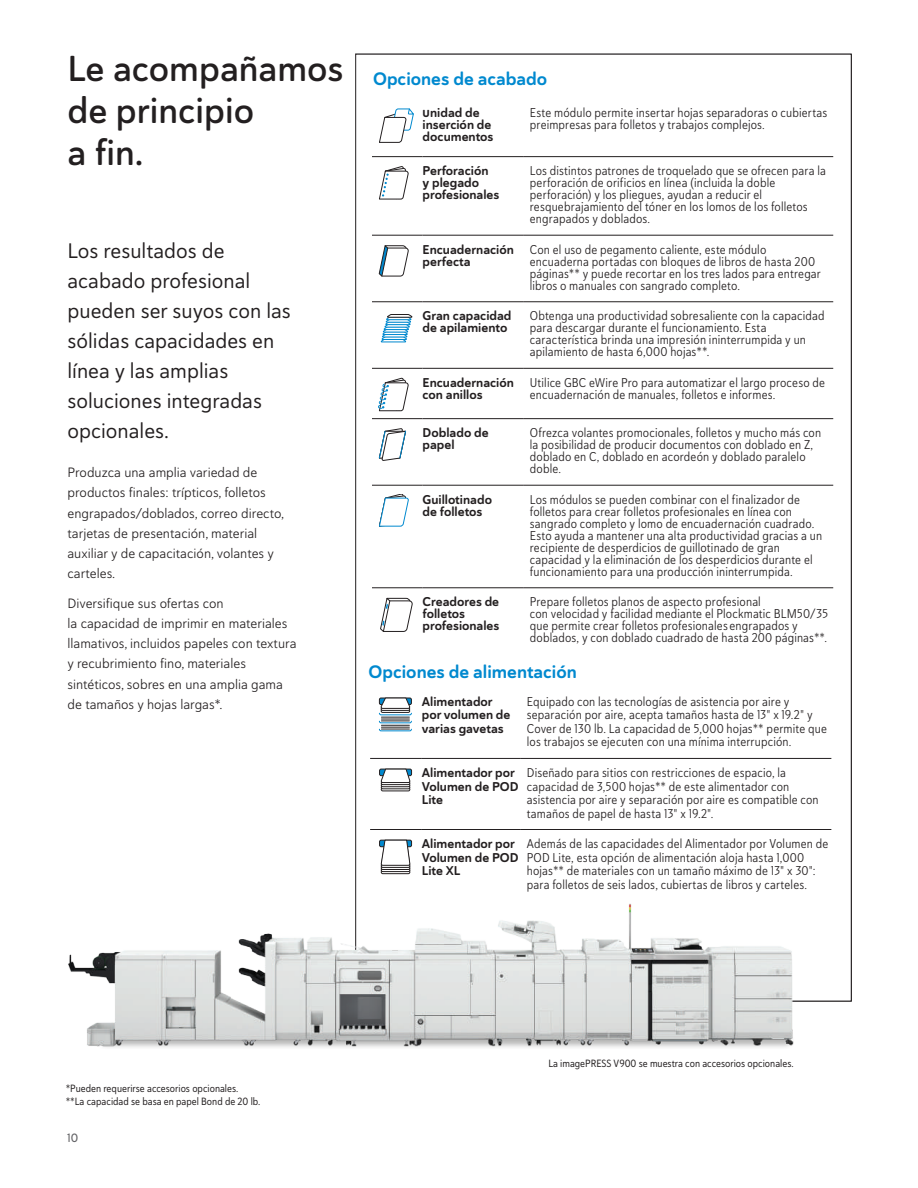
<style>
.page{position:relative;width:918px;height:1188px;background:#fff}
.page>*{position:absolute;margin:0;border:0;box-sizing:border-box;transform-origin:0 0}
.t1{font:36px/42px "Haboro Soft Nor Dem";color:#231f20}
.t2{font:21px/30px "Haboro Soft Nor Reg";color:#231f20}
.t3{font:18px "Haboro Soft Nor Bol";color:#0089cf}
.t4{font:13.5px/20.2px "Haboro Soft Nor Boo";color:#231f20}
.t5{font:12.75px/12px "Haboro Soft Con Boo";letter-spacing:.01em;color:#231f20}
.t6{font:12.75px/12px "Haboro Soft Nor Bol";color:#231f20}
.t7{font:12px "Haboro Soft Nor Med";color:#636366}
.t8{font:10.5px/13.5px "Haboro Soft Con Reg";color:#231f20}
.s1{font-family:"Haboro Soft Con Lig"}
</style>
<div class="page">
<img style="left:68px;top:885px;width:739px;height:163px">
<hr style="left:372px;top:156px;width:51px;height:1px;background:#231f20">
<hr style="left:423px;top:156px;width:101px;height:1px;background:#231f20">
<hr style="left:524px;top:156px;width:309px;height:1px;background:#231f20">
<hr style="left:372px;top:235px;width:51px;height:1px;background:#231f20">
<hr style="left:423px;top:235px;width:101px;height:1px;background:#231f20">
<hr style="left:524px;top:235px;width:309px;height:1px;background:#231f20">
<hr style="left:372px;top:302px;width:51px;height:1px;background:#231f20">
<hr style="left:423px;top:302px;width:101px;height:1px;background:#231f20">
<hr style="left:524px;top:302px;width:309px;height:1px;background:#231f20">
<hr style="left:372px;top:368px;width:51px;height:1px;background:#231f20">
<hr style="left:423px;top:368px;width:101px;height:1px;background:#231f20">
<hr style="left:524px;top:368px;width:309px;height:1px;background:#231f20">
<hr style="left:372px;top:418px;width:51px;height:1px;background:#231f20">
<hr style="left:423px;top:418px;width:101px;height:1px;background:#231f20">
<hr style="left:524px;top:418px;width:309px;height:1px;background:#231f20">
<hr style="left:372px;top:485px;width:51px;height:1px;background:#231f20">
<hr style="left:423px;top:485px;width:101px;height:1px;background:#231f20">
<hr style="left:524px;top:485px;width:309px;height:1px;background:#231f20">
<hr style="left:372px;top:588px;width:51px;height:1px;background:#231f20">
<hr style="left:423px;top:588px;width:101px;height:1px;background:#231f20">
<hr style="left:524px;top:588px;width:309px;height:1px;background:#231f20">
<svg style="left:379px;top:108px;width:35px;height:35px"></svg>
<svg style="left:379px;top:166px;width:29px;height:34px"></svg>
<svg style="left:379px;top:245px;width:30px;height:32px"></svg>
<svg style="left:380px;top:314px;width:33px;height:29px"></svg>
<svg style="left:378px;top:377px;width:30px;height:34px"></svg>
<svg style="left:379px;top:428px;width:27px;height:33px"></svg>
<svg style="left:379px;top:494px;width:30px;height:33px"></svg>
<svg style="left:380px;top:597px;width:33px;height:35px"></svg>
<hr style="left:370px;top:758px;width:52px;height:1px;background:#231f20">
<hr style="left:422px;top:758px;width:99px;height:1px;background:#231f20">
<hr style="left:521px;top:758px;width:310px;height:1px;background:#231f20">
<hr style="left:370px;top:829px;width:52px;height:1px;background:#231f20">
<hr style="left:422px;top:829px;width:99px;height:1px;background:#231f20">
<hr style="left:521px;top:829px;width:310px;height:1px;background:#231f20">
<svg style="left:378px;top:697px;width:34px;height:35px"></svg>
<div style="left:379px;top:769px;width:33px;height:7px;border:1px solid #231f20;border-radius:2px"></div>
<svg style="left:381px;top:768px;width:29px;height:24px"></svg>
<div style="left:379px;top:840px;width:33px;height:7px;border:1px solid #231f20;border-radius:2px"></div>
<svg style="left:381px;top:839px;width:29px;height:35px"></svg>
<h1 class="t1" style="left:68px;top:47px;width:278px">Le acompañamos de principio<br>a fin.</h1>
<h2 class="t2" style="left:68px;top:235px;width:225px">Los resultados de acabado profesional pueden ser suyos con las sólidas capacidades en línea y las amplias soluciones integradas opcionales.</h2>
<p class="t4" style="left:68px;top:462px;width:218px">Produzca una amplia variedad de productos finales: trípticos, folletos engrapados/doblados, correo directo, tarjetas de presentación, material auxiliar y de capacitación, volantes y carteles.</p>
<p class="t4" style="left:68px;top:593px;width:231px">Diversifique sus ofertas con<br>la capacidad de imprimir en materiales llamativos, incluidos papeles con textura y recubrimiento fino, materiales sintéticos, sobres en una amplia gama de tamaños y hojas largas*.</p>
<h3 class="t3" style="left:373px;top:67px;width:176px">Opciones de acabado</h3>
<p class="t6" style="left:423px;top:107px;width:72px">Unidad de inserción de documentos</p>
<p class="t5" style="left:530px;top:107px;width:299px">Este módulo permite insertar hojas separadoras o cubiertas preimpresas para folletos y trabajos complejos.</p>
<p class="t6" style="left:423px;top:165px;width:78px">Perforación<br>y plegado profesionales</p>
<p class="t5" style="left:530px;top:165px;width:298px">Los distintos patrones de troquelado que se ofrecen para la perforación de orificios en línea (incluida la doble perforación) y los pliegues, ayudan a reducir el resquebrajamiento del tóner en los lomos de los folletos engrapados y doblados.</p>
<p class="t6" style="left:423px;top:243px;width:93px">Encuadernación perfecta</p>
<p class="t5" style="left:530px;top:243px;width:293px">Con el uso de pegamento caliente, este módulo encuaderna portadas con bloques de libros de hasta 200 páginas** y puede recortar en los tres lados para entregar libros o manuales con sangrado completo.</p>
<p class="t6" style="left:423px;top:310px;width:90px">Gran capacidad de apilamiento</p>
<p class="t5" style="left:530px;top:310px;width:296px">Obtenga una productividad sobresaliente con la capacidad para descargar durante el funcionamiento. Esta característica brinda una impresión ininterrumpida y un apilamiento de hasta 6,000 hojas**.</p>
<p class="t6" style="left:423px;top:376px;width:93px">Encuadernación con anillos</p>
<p class="t5" style="left:530px;top:376px;width:297px">Utilice GBC eWire Pro para automatizar el largo proceso de encuadernación de manuales, folletos e informes.</p>
<p class="t6" style="left:423px;top:427px;width:68px">Doblado de papel</p>
<p class="t5" style="left:530px;top:427px;width:293px">Ofrezca volantes promocionales, folletos y mucho más con la posibilidad de producir documentos con doblado en Z, doblado en C, doblado en acordeón y doblado paralelo doble.</p>
<p class="t6" style="left:423px;top:493px;width:71px">Guillotinado de folletos</p>
<p class="t5" style="left:530px;top:493px;width:294px">Los módulos se pueden combinar con el finalizador de folletos para crear folletos profesionales en línea con sangrado completo y lomo de encuadernación cuadrado.<br>Esto ayuda a mantener una alta productividad gracias a un recipiente de desperdicios de guillotinado de gran capacidad y la eliminación de los desperdicios durante el funcionamiento para una producción ininterrumpida.</p>
<p class="t6" style="left:423px;top:596px;width:78px">Creadores de folletos profesionales</p>
<p class="t5" style="left:530px;top:596px;width:300px">Prepare folletos planos de aspecto profesional<br>con velocidad y facilidad mediante el Plockmatic BLM50/35 que permite crear folletos profesionales engrapados y doblados, y con doblado cuadrado de hasta 200 páginas**.</p>
<h3 class="t3" style="left:369px;top:660px;width:210px">Opciones de alimentación</h3>
<p class="t6" style="left:422px;top:695px;width:90px;line-height:13.5px">Alimentador por volumen de varias gavetas</p>
<p class="t5" style="left:527px;top:695px;width:302px;line-height:13.5px">Equipado con las tecnologías de asistencia por aire y separación por aire, acepta tamaños hasta de 13<span class="s1">"</span> x 19.2<span class="s1">"</span> y Cover de 130 lb. La capacidad de 5,000 hojas** permite que los trabajos se ejecuten con una mínima interrupción.</p>
<p class="t6" style="left:422px;top:766px;width:98px;line-height:13.5px">Alimentador por<br>Volumen de POD<br>Lite</p>
<p class="t5" style="left:527px;top:766px;width:293px;line-height:13.5px">Diseñado para sitios con restricciones de espacio, la capacidad de 3,500 hojas** de este alimentador con asistencia por aire y separación por aire es compatible con tamaños de papel de hasta 13<span class="s1">"</span> x 19.2<span class="s1">"</span>.</p>
<p class="t6" style="left:422px;top:837px;width:98px;line-height:13.5px">Alimentador por<br>Volumen de POD<br>Lite XL</p>
<p class="t5" style="left:527px;top:837px;width:303px;line-height:13.5px">Además de las capacidades del Alimentador por Volumen de POD Lite, esta opción de alimentación aloja hasta 1,000 hojas** de materiales con un tamaño máximo de 13<span class="s1">"</span> x 30<span class="s1">"</span>: para folletos de seis lados, cubiertas de libros y carteles.</p>
<p class="t8" style="left:66px;top:1081px;width:196px">*Pueden requerirse accesorios opcionales.<br>**La capacidad se basa en papel Bond de 20 lb.</p>
<p class="t7" style="left:67px;top:1129px;width:13px">10</p>
<p class="t8" style="left:548px;top:1056px;width:247px">La imagePRESS V900 se muestra con accesorios opcionales.</p>
</div>
